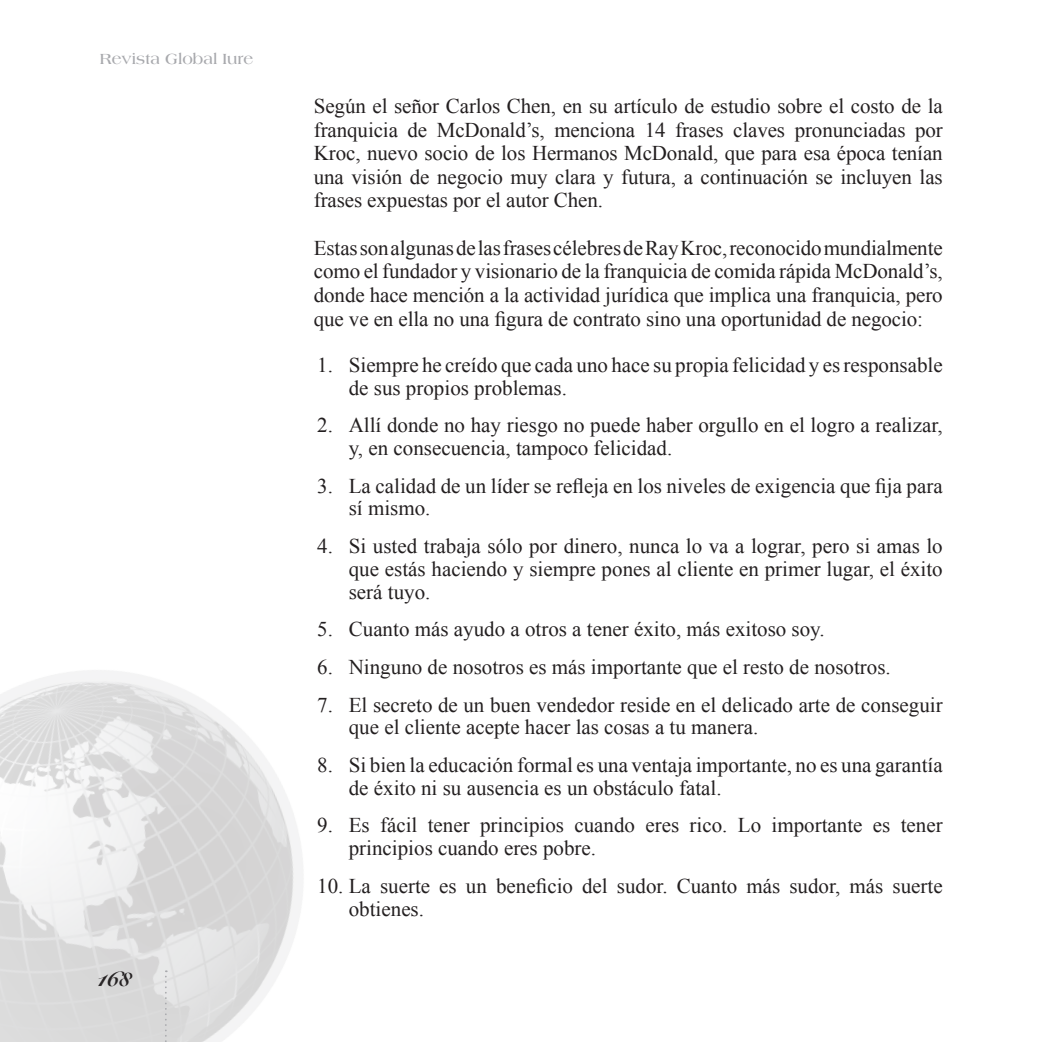
<style>
.page{position:relative;width:1042px;height:1042px;background:#fff}
.page>*{position:absolute;margin:0;border:0;box-sizing:border-box;transform-origin:0 0}
.Párrafo{font:21px/22.8px "Times New Roman";color:#231f20}
.t1{font:21px "Snell Roundhand LT Std Blk Scr";color:#231f20}
.t2{font:700 15.75px "Americana Std";color:#a8a9ad}
</style>
<div class="page">
<img style="left:0;top:670px;width:303px;height:372px">
<svg style="left:165px;top:970px;width:2px;height:72px"></svg>
<p class="t2" style="left:100px;top:50px;width:155px">Revista Global Iure</p>
<p class="t1" style="left:98px;top:966px;width:35px">168</p>
<p class="Párrafo" style="left:314px;top:94px;width:630px;line-height:23.6px;text-align:justify">Según el señor Carlos Chen, en su artículo de estudio sobre el costo de la franquicia de McDonald’s, menciona 14 frases claves pronunciadas por Kroc, nuevo socio de los Hermanos McDonald, que para esa época tenían una visión de negocio muy clara y futura, a continuación se incluyen las frases expuestas por el autor Chen.</p>
<p class="Párrafo" style="left:314px;top:235px;width:630px;line-height:23.6px;text-align:justify">Estas son algunas de las frases célebres de Ray Kroc, reconocido mundialmente como el fundador y visionario de la franquicia de comida rápida McDonald’s, donde hace mención a la actividad jurídica que implica una franquicia, pero que ve en ella no una figura de contrato sino una oportunidad de negocio:</p>
<p class="Párrafo" style="left:349px;top:353px;width:595px;text-indent:-32px">1. Siempre he creído que cada uno hace su propia felicidad y es responsable de sus propios problemas.</p>
<p class="Párrafo" style="left:349px;top:414px;width:595px;text-indent:-32px">2. Allí donde no hay riesgo no puede haber orgullo en el logro a realizar, y, en consecuencia, tampoco felicidad.</p>
<p class="Párrafo" style="left:349px;top:474px;width:595px;text-indent:-32px">3. La calidad de un líder se refleja en los niveles de exigencia que fija para sí mismo.</p>
<p class="Párrafo" style="left:349px;top:534px;width:595px;text-align:justify;text-indent:-32px">4. Si usted trabaja sólo por dinero, nunca lo va a lograr, pero si amas lo que estás haciendo y siempre pones al cliente en primer lugar, el éxito será tuyo.</p>
<p class="Párrafo" style="left:317px;top:617px;width:509px">5. Cuanto más ayudo a otros a tener éxito, más exitoso soy.</p>
<p class="Párrafo" style="left:317px;top:655px;width:575px">6. Ninguno de nosotros es más importante que el resto de nosotros.</p>
<p class="Párrafo" style="left:349px;top:693px;width:595px;text-indent:-32px">7. El secreto de un buen vendedor reside en el delicado arte de conseguir que el cliente acepte hacer las cosas a tu manera.</p>
<p class="Párrafo" style="left:349px;top:753px;width:595px;text-indent:-32px">8. Si bien la educación formal es una ventaja importante, no es una garantía de éxito ni su ausencia es un obstáculo fatal.</p>
<p class="Párrafo" style="left:349px;top:813px;width:595px;text-indent:-32px">9. Es fácil tener principios cuando eres rico. Lo importante es tener principios cuando eres pobre.</p>
<p class="Párrafo" style="left:349px;top:874px;width:595px;text-indent:-32px">10. La suerte es un beneficio del sudor. Cuanto más sudor, más suerte obtienes.</p>
</div>
